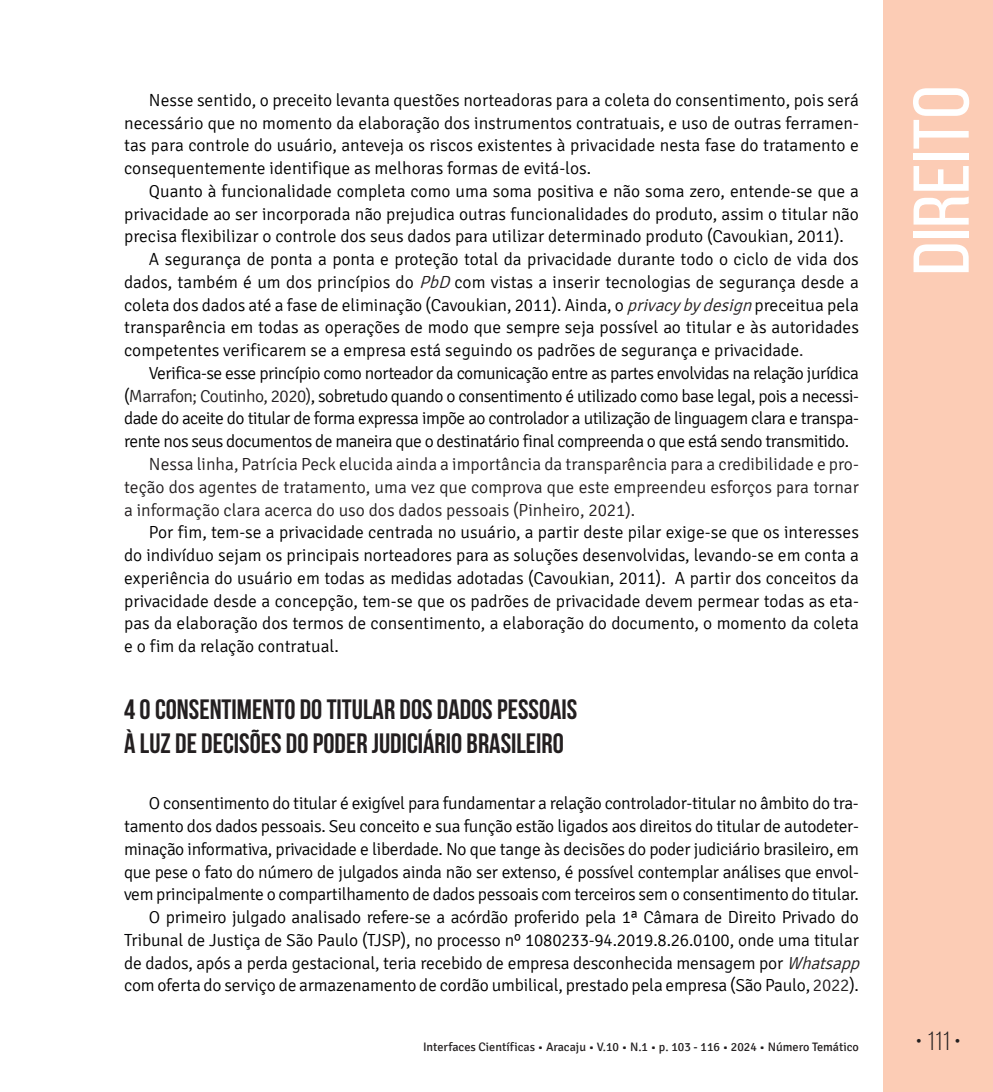
<style>
.page{position:relative;width:993px;height:1092px;background:#fff}
.page>*{position:absolute;margin:0;border:0;box-sizing:border-box;transform-origin:0 0}
.t1{font:78.75px "Bebas Neue";color:#fff;scale:1.09 1}
.t2{font:700 28px/33.6px "Bebas Neue";color:#231f20}
.t3{font:26.25px "Bebas Neue";color:#231f20}
.t4{font:300 17.5px/22.8px "Signika";letter-spacing:-.01em;color:#000001;text-align:justify}
.t5{font:300 17.5px "Signika";letter-spacing:-.03em;color:#000001}
.t6{font:300 17.5px/22.8px "Signika";color:#231f20;text-align:justify}
.t7{font:12.25px "Signika";color:#231f20}
.s1{font-style:italic;color:#231f20}
.s2{color:#231f20}
</style>
<div class="page">
<div style="left:883px;top:0;width:109px;height:1091px;background:#fcccb5"></div>
<p class="t4" style="left:124px;top:89px;width:736px;text-indent:25px">Nesse sentido, o preceito levanta questões norteadoras para a coleta do consentimento, pois será necessário que no momento da elaboração dos instrumentos contratuais, e uso de outras ferramen&shy;tas para controle do usuário, anteveja os riscos existentes à privacidade nesta fase do tratamento e consequentemente identifique as melhoras formas de evitá-los.</p>
<p class="t4" style="left:149px;top:180px;width:711px">Quanto à funcionalidade completa como uma soma positiva e não soma zero, entende-se que a</p>
<p class="t4" style="left:124px;top:203px;width:736px">privacidade ao ser incorporada não prejudica outras funcionalidades do produto, assim o titular não</p>
<p class="t4" style="left:124px;top:225px;width:721px">precisa flexibilizar o controle dos seus dados para utilizar determinado produto (Cavoukian, 2011).</p>
<p class="t4" style="left:149px;top:248px;width:711px">A segurança de ponta a ponta e proteção total da privacidade durante todo o ciclo de vida dos</p>
<p class="t4" style="left:124px;top:271px;width:736px">dados, também é um dos princípios do <span class="s1">PbD</span> com vistas a inserir tecnologias de segurança desde a</p>
<p class="t4" style="left:124px;top:294px;width:736px">coleta dos dados até a fase de eliminação (Cavoukian, 2011). Ainda, o <span class="s1">privacybydesign</span>preceitua pela</p>
<p class="t4" style="left:124px;top:316px;width:736px">transparência em todas as operações de modo que sempre seja possível ao titular e às autoridades</p>
<p class="t4" style="left:124px;top:339px;width:680px">competentes verificarem se a empresa está seguindo os padrões de segurança e privacidade<span class="s2">.</span></p>
<p class="t5" style="left:149px;top:363px;width:711px">Verifica-se esse princípio como norteador da comunicação entre as partes envolvidas na relação jurídica</p>
<p class="t5" style="left:124px;top:386px;width:736px">(<span class="s2">Marrafon; Coutinho, 2020)</span>, sobretudo quando o consentimento é utilizado como base legal, pois a necessi-</p>
<p class="t5" style="left:124px;top:409px;width:736px">dade do aceite do titular de forma expressa impõe ao controlador a utilização de linguagem clara e transpa-</p>
<p class="t5" style="left:124px;top:432px;width:726px">rente nos seus documentos de maneira que o destinatário final compreenda o que está sendo transmitido.</p>
<p class="t6" style="left:124px;top:453px;width:736px;text-indent:25px">Nessa linha, Patrícia Peck elucida ainda a importância da transparência para a credibilidade e pro&shy;teção dos agentes de tratamento, uma vez que comprova que este empreendeu esforços para tornar a informação clara acerca do uso dos dados pessoais (Pinheiro, 2021).</p>
<p class="t4" style="left:124px;top:521px;width:736px;text-indent:25px">Por fim, tem-se a privacidade centrada no usuário, a partir deste pilar exige-se que os interesses do indivíduo sejam os principais norteadores para as soluções desenvolvidas, levando-se em conta a experiência do usuário em todas as medidas adotadas (Cavoukian, 2011). A partir dos conceitos da privacidade desde a concepção, tem-se que os padrões de privacidade devem permear todas as eta&shy;pas da elaboração dos termos de consentimento, a elaboração do documento, o momento da coleta e o fim da relação contratual.</p>
<h2 class="t2" style="left:124px;top:692px;width:454px">4 O CONSENTIMENTO DO TITULAR DOS DADOS PESSOAIS<br>À LUZ DE DECISÕES DO PODER JUDICIÁRIO BRASILEIRO</h2>
<p class="t4" style="left:149px;top:792px;width:711px">O consentimento do titular é exigível para fundamentar a relação controlador-titular no âmbito do tra-</p>
<p class="t4" style="left:124px;top:815px;width:736px">tamento dos dados pessoais. Seu conceito e sua função estão ligados aos direitos do titular de autodeter-</p>
<p class="t4" style="left:124px;top:837px;width:736px">minação informativa, privacidade e liberdade. No que tange às decisões do poder judiciário brasileiro, em</p>
<p class="t4" style="left:124px;top:860px;width:736px">que pese o fato do número de julgados ainda não ser extenso, é possível contemplar análises que envol-</p>
<p class="t4" style="left:124px;top:883px;width:736px">vem principalmente o compartilhamento de dados pessoais com terceiros sem o consentimento do titular.</p>
<p class="t4" style="left:149px;top:906px;width:711px">O primeiro julgado analisado refere-se a acórdão proferido pela 1ª Câmara de Direito Privado do</p>
<p class="t4" style="left:124px;top:928px;width:736px">Tribunal de Justiça de São Paulo (TJSP), no processo nº 1080233-94.2019.8.26.0100, onde uma titular</p>
<p class="t4" style="left:124px;top:951px;width:741px">de dados, após a perda gestacional, teria recebido de empresa desconhecida mensagem por <span class="s1">Whatsapp</span></p>
<p class="t4" style="left:124px;top:974px;width:736px">com oferta do serviço de armazenamento de cordão umbilical, prestado pela empresa (São Paulo, <span class="s2">2022</span>).</p>
<h1 class="t1" style="left:898px;top:275px;width:176px;rotate:-90deg">Direito</h1>
<p class="t7" style="left:423px;top:1040px;width:437px">Interfaces Científicas • Aracaju • V.10 • N.1 • p. 103 - 116 • 2024 • Número Temático</p>
<h3 class="t3" style="left:915px;top:1026px;width:47px">• 111 •</h3>
</div>
